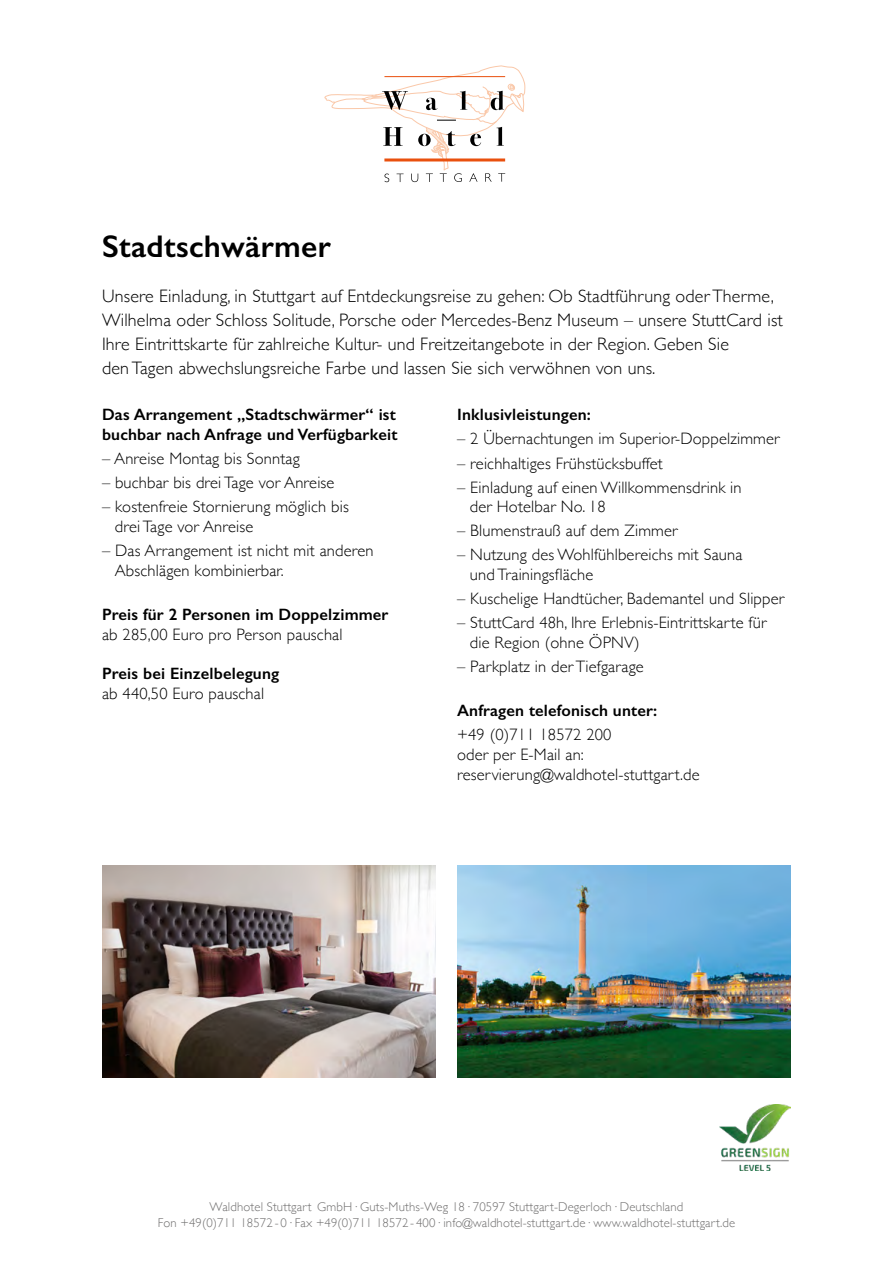
<style>
.page{position:relative;width:893px;height:1263px;background:#fff}
.page>*{position:absolute;margin:0;border:0;box-sizing:border-box;transform-origin:0 0}
.t1{font:600 31.5px "Gill Sans";letter-spacing:.01em;color:#000}
.t2{font:300 18px/24px "Gill Sans";letter-spacing:.01em;color:#000}
.t3{font:300 16.5px/19.8px "Gill Sans";letter-spacing:.01em;color:#000}
.t4{font:600 16.5px/19.8px "Gill Sans";letter-spacing:.01em;color:#000}
.t5{font:300 12.75px/16.5px "Gill Sans";letter-spacing:.01em;color:#706f6f;text-align:center}
</style>
<div class="page">
<img style="left:102px;top:866px;width:334px;height:211px">
<img style="left:457px;top:866px;width:334px;height:211px">
<svg style="left:324px;top:65px;width:202px;height:117px"></svg>
<img style="left:719px;top:1104px;width:71px;height:67px">
<h1 class="t1" style="left:102px;top:227px;width:230px">Stadtschwärmer</h1>
<p class="t2" style="left:102px;top:284px;width:682px">Unsere Einladung, in Stuttgart auf Entdeckungsreise zu gehen: Ob Stadtführung oder Therme, Wilhelma oder Schloss Solitude, Porsche oder Mercedes-Benz Museum – unsere StuttCard ist Ihre Eintrittskarte für zahlreiche Kultur- und Freitzeitangebote in der Region. Geben Sie<br>den Tagen abwechslungsreiche Farbe und lassen Sie sich verwöhnen von uns.</p>
<p class="t4" style="left:102px;top:405px;width:297px">Das Arrangement „Stadtschwärmer“ ist buchbar nach Anfrage und Verfügbarkeit</p>
<p class="t3" style="left:102px;top:448px;width:199px">– Anreise Montag bis Sonntag</p>
<p class="t3" style="left:102px;top:472px;width:234px">– buchbar bis drei Tage vor Anreise</p>
<p class="t3" style="left:115px;top:496px;width:236px;text-indent:-13px">– kostenfreie Stornierung möglich bis drei Tage vor Anreise</p>
<p class="t3" style="left:115px;top:540px;width:260px;text-indent:-13px">– Das Arrangement ist nicht mit anderen<br>Abschlägen kombinierbar.</p>
<p class="t4" style="left:102px;top:604px;width:288px">Preis für 2 Personen im Doppelzimmer</p>
<p class="t3" style="left:102px;top:624px;width:242px">ab 285,00 Euro pro Person pauschal</p>
<p class="t4" style="left:102px;top:664px;width:179px">Preis bei Einzelbelegung</p>
<p class="t3" style="left:102px;top:683px;width:164px">ab 440,50 Euro pauschal</p>
<p class="t4" style="left:457px;top:405px;width:135px">Inklusivleistungen:</p>
<p class="t3" style="left:457px;top:428px;width:324px">– 2 Übernachtungen im Superior-Doppelzimmer</p>
<p class="t3" style="left:457px;top:452px;width:207px">– reichhaltiges Frühstücksbuffet</p>
<p class="t3" style="left:470px;top:476px;width:273px;text-indent:-13px">– Einladung auf einen Willkommensdrink in der Hotelbar No. 18</p>
<p class="t3" style="left:457px;top:520px;width:222px">– Blumenstrauß auf dem Zimmer</p>
<p class="t3" style="left:470px;top:544px;width:274px;text-indent:-13px">– Nutzung des Wohlfühlbereichs mit Sauna und Trainingsfläche</p>
<p class="t3" style="left:457px;top:588px;width:329px">– Kuschelige Handtücher, Bademantel und Slipper</p>
<p class="t3" style="left:470px;top:612px;width:298px;text-indent:-13px">– StuttCard 48h, Ihre Erlebnis-Eintrittskarte für die Region (ohne ÖPNV)</p>
<p class="t3" style="left:457px;top:656px;width:188px">– Parkplatz in der Tiefgarage</p>
<p class="t4" style="left:457px;top:700px;width:202px">Anfragen telefonisch unter:</p>
<p class="t3" style="left:457px;top:724px;width:244px">+49 (0)711 18572 200<br>oder per E-Mail an: reservierung@waldhotel-stuttgart.de</p>
<p class="t5" style="left:158px;top:1198px;width:579px">Waldhotel Stuttgart GmbH· Guts-Muths-Weg 18· 70597 Stuttgart-Degerloch· Deutschland<br>Fon +49(0)711 18572 - 0· Fax +49(0)711 18572 - 400· info@waldhotel-stuttgart.de· www.waldhotel-stuttgart.de</p>
</div>
